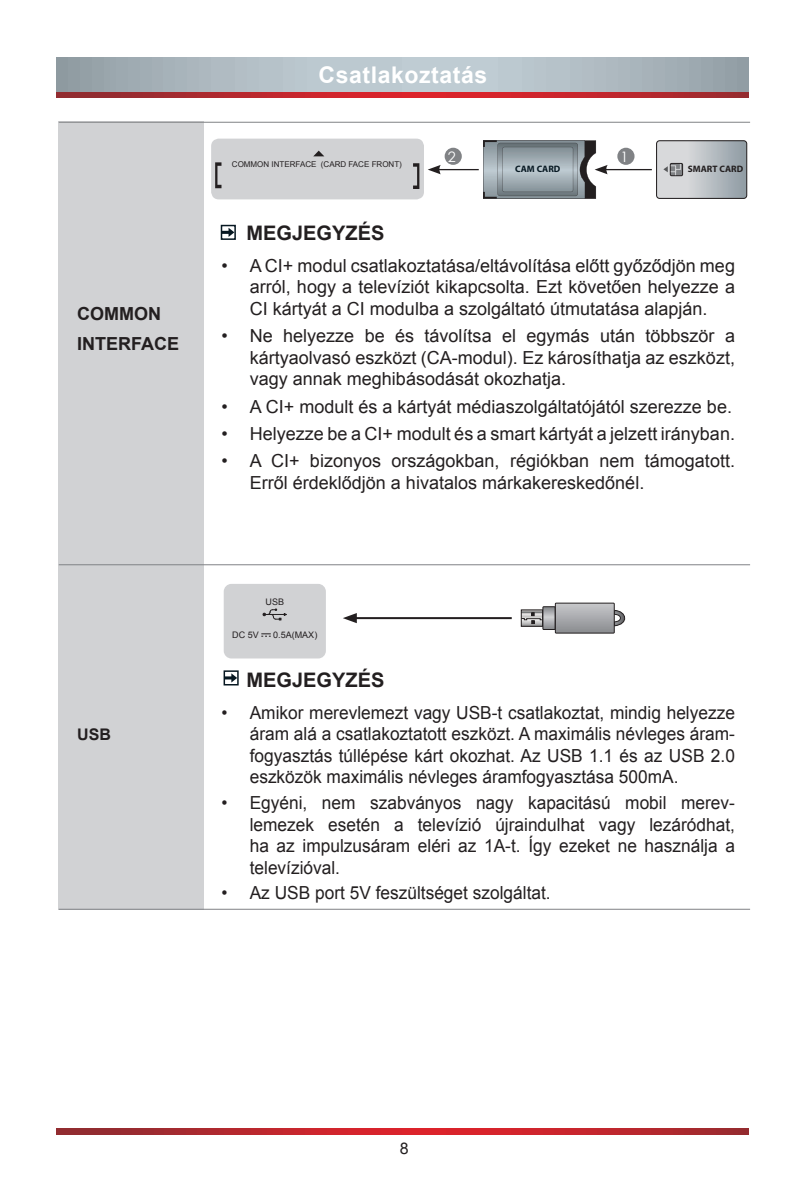
<style>
.page{position:relative;width:806px;height:1191px;background:#fff}
.page>*{position:absolute;margin:0;border:0;box-sizing:border-box;transform-origin:0 0}
.t1{font:700 23px "Arial";letter-spacing:.025em;color:#fff}
.t2{font:700 20px "Arial";color:#231f20}
.t3{font:18px/21.6px "Arial";color:#231f20;text-align:justify}
.t4{font:18px/21.6px "Arial";color:#231f20;text-align:justify;scale:.96 1}
.t5{font:700 18px/29.6px "Arial";color:#231f20}
.t6{font:700 16px "Arial";color:#231f20}
.t7{font:16px "Arial";color:#231f20}
.t8{font:14.4px "Century Gothic";color:#fff}
.t9{font:700 9.4px "Myriad Pro";color:#231f20}
.t10{font:700 9.4px "Myriad Pro";color:#071822}
.t11{font:9px "Arial";color:#231f20}
.t12{font:8px "Arial";color:#231f20}
</style>
<div class="page">
<div style="left:58px;top:121px;width:145px;height:788px;background:#d1d2d4"></div>
<div style="left:223px;top:670px;width:15px;height:15px;border:2px solid #071822"></div>
<svg style="left:224px;top:673px;width:13px;height:9px"></svg>
<hr style="left:353px;top:617px;width:158px;height:2px;background:#231f20">
<svg style="left:343px;top:613px;width:13px;height:10px"></svg>
<div style="left:554px;top:602px;width:60px;height:31px;border:1px solid #231f20"></div>
<svg style="left:520px;top:603px;width:106px;height:30px"></svg>
<div style="left:220px;top:225px;width:16px;height:15px;border:2px solid #071822"></div>
<svg style="left:222px;top:228px;width:12px;height:9px"></svg>
<hr style="left:59px;top:564px;width:690px;height:1px;background:#808285">
<hr style="left:59px;top:908px;width:690px;height:1px;background:#808285">
<hr style="left:59px;top:122px;width:690px;height:1px;background:#808285">
<div style="left:223px;top:584px;width:103px;height:74px;background:#d1d2d4;border-radius:8px"></div>
<svg style="left:261px;top:633px;width:9px;height:4px"></svg>
<svg style="left:262px;top:608px;width:25px;height:12px"></svg>
<hr style="left:437px;top:169px;width:41px;height:1px;background:#231f20">
<svg style="left:428px;top:165px;width:12px;height:9px"></svg>
<hr style="left:604px;top:169px;width:47px;height:1px;background:#231f20">
<div style="left:655px;top:140px;width:91px;height:59px;border:1px solid #231f20;border-radius:3px"></div>
<svg style="left:656px;top:141px;width:90px;height:57px;background:#b8bdc1"></svg>
<svg style="left:483px;top:140px;width:124px;height:59px;background:#959ea3"></svg>
<div style="left:211px;top:139px;width:212px;height:60px;background:#d1d2d4;border-radius:8px"></div>
<div style="left:617px;top:148px;width:17px;height:17px;background:#808285;border-radius:50%"></div>
<div style="left:444px;top:148px;width:17px;height:17px;background:#808285;border-radius:50%"></div>
<svg style="left:215px;top:162px;width:6px;height:26px"></svg>
<svg style="left:413px;top:163px;width:6px;height:26px"></svg>
<svg style="left:313px;top:151px;width:11px;height:5px"></svg>
<svg style="left:57px;top:57px;width:691px;height:35px;background:#aebac1"></svg>
<svg style="left:57px;top:92px;width:691px;height:6px;background:#bb272d"></svg>
<svg style="left:57px;top:1128px;width:691px;height:6px;background:#bb272d"></svg>
<p class="t5" style="left:77px;top:300px;width:104px">COMMON<br>INTERFACE</p>
<p class="t6" style="left:77px;top:723px;width:35px">USB</p>
<p class="t1" style="left:318px;top:59px;width:170px">Csatlakoztatás</p>
<p class="t12" style="left:232px;top:159px;width:171px">COMMON INTERFACE (CARD FACE FRONT)</p>
<p class="t8" style="left:447px;top:147px;width:9px">2</p>
<p class="t8" style="left:620px;top:147px;width:9px">1</p>
<p class="t10" style="left:514px;top:163px;width:47px">CAM CARD</p>
<p class="t9" style="left:687px;top:163px;width:57px">SMART CARD</p>
<p class="t2" style="left:246px;top:220px;width:139px">MEGJEGYZÉS</p>
<p class="t3" style="left:249px;top:255px;width:486px;text-indent:-28px">• A CI+ modul csatlakoztatása/eltávolítása előtt győződjön meg arról, hogy a televíziót kikapcsolta. Ezt követően helyezze a CI kártyát a CI modulba a szolgáltató útmutatása alapján.</p>
<p class="t3" style="left:249px;top:325px;width:486px;text-indent:-28px">• Ne helyezze be és távolítsa el egymás után többször a kártyaolvasó eszközt (CA-modul). Ez károsíthatja az eszközt, vagy annak meghibásodását okozhatja.</p>
<p class="t3" style="left:221px;top:396px;width:512px">• A CI+ modult és a kártyát médiaszolgáltatójától szerezze be.</p>
<p class="t3" style="left:221px;top:423px;width:515px">• Helyezze be a CI+ modult és a smart kártyát a jelzett irányban.</p>
<p class="t3" style="left:249px;top:450px;width:486px;text-indent:-28px">• A CI+ bizonyos országokban, régiókban nem támogatott.<br>Erről érdeklődjön a hivatalos márkakereskedőnél.</p>
<p class="t11" style="left:265px;top:595px;width:20px">USB</p>
<p class="t11" style="left:232px;top:629px;width:28px">DC 5V</p>
<p class="t11" style="left:273px;top:629px;width:46px">0.5A(MAX)</p>
<p class="t2" style="left:246px;top:666px;width:139px">MEGJEGYZÉS</p>
<p class="t4" style="left:249px;top:701px;width:506px;text-indent:-28px">• Amikor merevlemezt vagy USB-t csatlakoztat, mindig helyezze áram alá a csatlakoztatott eszközt. A maximális névleges áram&shy;fogyasztás túllépése kárt okozhat. Az USB 1.1 és az USB 2.0 eszközök maximális névleges áramfogyasztása 500mA.</p>
<p class="t4" style="left:249px;top:792px;width:506px;text-indent:-28px">• Egyéni, nem szabványos nagy kapacitású mobil merev&shy;lemezek esetén a televízió újraindulhat vagy lezáródhat, ha az impulzusáram eléri az 1A-t. Így ezeket ne használja a televízióval.</p>
<p class="t4" style="left:221px;top:882px;width:344px">• Az USB port 5V feszültséget szolgáltat.</p>
<p class="t7" style="left:400px;top:1138px;width:10px">8</p>
</div>
